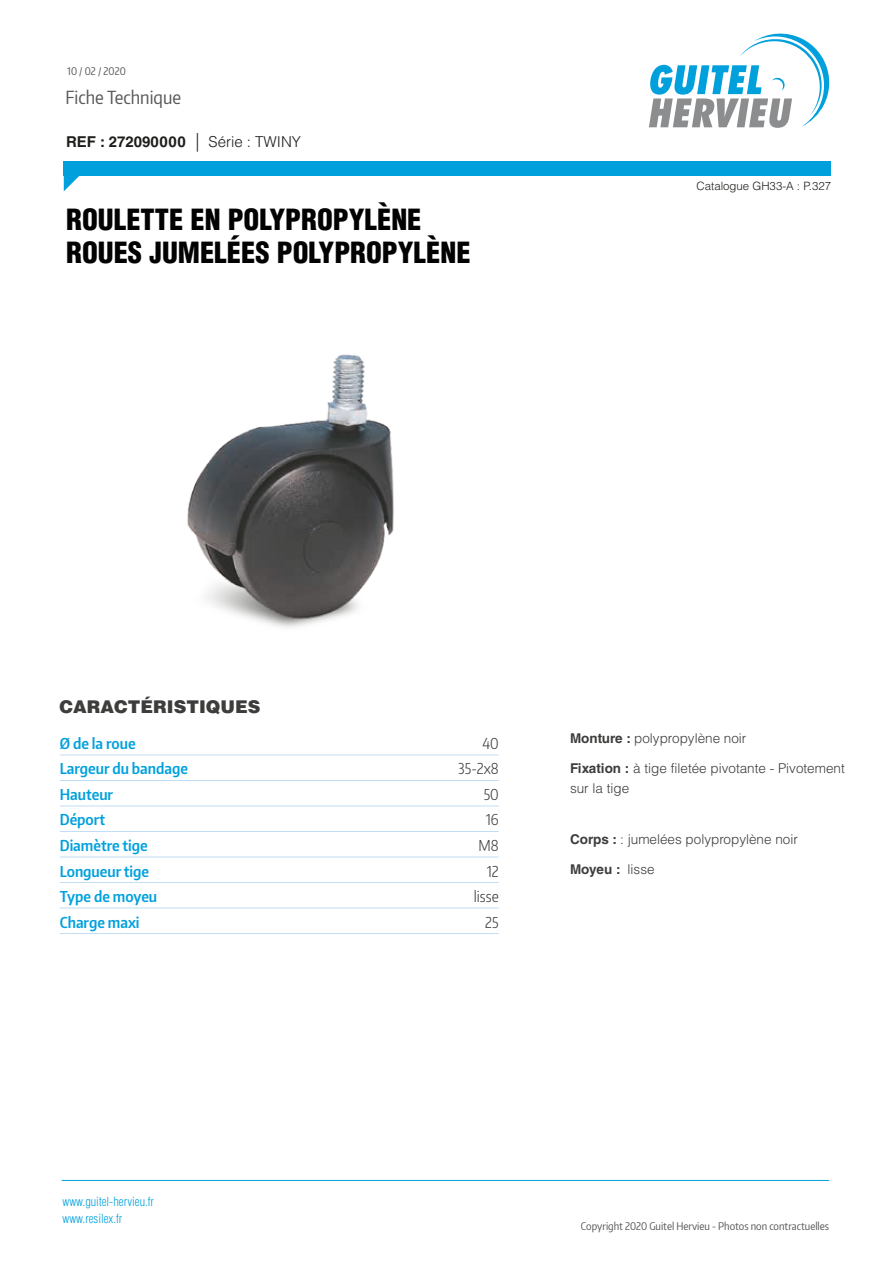
<style>
.page{position:relative;width:893px;height:1263px;background:#fff}
.page>*{position:absolute;margin:0;border:0;box-sizing:border-box;transform-origin:0 0}
.t1{font:900 condensed 28.5px/33px "Helvetica LT Std";color:#020203}
.t2{font:18px "Encode Sans Condensed";color:#575756}
.t3{font:900 17.55px "Helvetica LT Std";color:#3d3d3c}
.t4{font:600 15px "Encode Sans Condensed";color:#00a0dd}
.t5{font:700 15px "Helvetica LT Std";color:#1d1d1b}
.t6{font:300 15px "Encode Sans Condensed";color:#3d3d3c}
.t7{font:300 13.5px/19.5px "Helvetica LT Std";color:#3d3d3c}
.t8{font:700 13.5px "Helvetica LT Std";letter-spacing:-.005em;color:#3d3d3c}
.t9{font:300 condensed 12.3px/16.6px "Helvetica LT Std";color:#00a0dd}
.t10{font:300 11.4px "Helvetica LT Std";color:#1d1d1b}
.t11{font:10.5px "Encode Sans Condensed";color:#575756}
.s1{font-weight:300;font-stretch:condensed;font-size:18.6px}
.s2{font-weight:300}
.s3{font-weight:700}
</style>
<div class="page">
<svg style="left:649px;top:33px;width:181px;height:95px"></svg>
<div style="left:64px;top:161px;width:767px;height:15px;background:#00a0dd"></div>
<svg style="left:64px;top:176px;width:15px;height:15px"></svg>
<hr style="left:62px;top:1180px;width:767px;height:1px;background:#00a0dd">
<hr style="left:60px;top:755px;width:439px;height:1px;background:#c2def5">
<hr style="left:60px;top:780px;width:439px;height:1px;background:#c2def5">
<hr style="left:60px;top:806px;width:439px;height:1px;background:#c2def5">
<hr style="left:60px;top:831px;width:439px;height:1px;background:#c2def5">
<hr style="left:60px;top:857px;width:439px;height:1px;background:#c2def5">
<hr style="left:60px;top:882px;width:439px;height:1px;background:#c2def5">
<hr style="left:60px;top:908px;width:439px;height:1px;background:#c2def5">
<hr style="left:60px;top:933px;width:439px;height:1px;background:#c2def5">
<img style="left:187px;top:354px;width:207px;height:274px">
<p class="t11" style="left:67px;top:64px;width:60px">10 / 02 / 2020</p>
<h2 class="t2" style="left:65px;top:85px;width:117px">Fiche Technique</h2>
<p class="t5" style="left:66px;top:132px;width:236px">REF : 272090000 <span class="s1">|</span> <span class="s2">Série : TWINY</span></p>
<p class="t1" style="left:66px;top:203px;width:406px">ROULETTE EN POLYPROPYLÈNE<br>ROUES JUMELÉES POLYPROPYLÈNE</p>
<p class="t10" style="left:697px;top:179px;width:136px">Catalogue GH33-A : P.327</p>
<p class="t3" style="left:60px;top:696px;width:202px">CARACTÉRISTIQUES</p>
<p class="t4" style="left:60px;top:733px;width:77px">Ø de la roue</p>
<p class="t6" style="left:482px;top:733px;width:18px">40</p>
<p class="t4" style="left:60px;top:759px;width:130px">Largeur du bandage</p>
<p class="t6" style="left:458px;top:759px;width:42px">35-2x8</p>
<p class="t4" style="left:60px;top:784px;width:55px">Hauteur</p>
<p class="t6" style="left:484px;top:784px;width:17px">50</p>
<p class="t4" style="left:60px;top:810px;width:47px">Déport</p>
<p class="t6" style="left:486px;top:810px;width:15px">16</p>
<p class="t4" style="left:60px;top:835px;width:89px">Diamètre tige</p>
<p class="t6" style="left:478px;top:835px;width:22px">M8</p>
<p class="t4" style="left:60px;top:861px;width:91px">Longueur tige</p>
<p class="t6" style="left:487px;top:861px;width:14px">12</p>
<p class="t4" style="left:60px;top:886px;width:99px">Type de moyeu</p>
<p class="t6" style="left:474px;top:886px;width:26px">lisse</p>
<p class="t4" style="left:60px;top:912px;width:81px">Charge maxi</p>
<p class="t6" style="left:485px;top:912px;width:15px">25</p>
<p class="t7" style="left:570px;top:728px;width:178px"><span class="s3">Monture :</span> polypropylène noir</p>
<p class="t7" style="left:570px;top:758px;width:276px"><span class="s3">Fixation :</span> à tige filetée pivotante - Pivotement sur la tige</p>
<p class="t7" style="left:570px;top:829px;width:229px"><span class="s3">Corps :</span> : jumelées polypropylène noir</p>
<p class="t8" style="left:570px;top:861px;width:86px">Moyeu : <span class="s2">lisse</span></p>
<p class="t9" style="left:63px;top:1193px;width:93px">www.guitel-hervieu.fr www.resilex.fr</p>
<p class="t11" style="left:581px;top:1219px;width:250px">Copyright 2020 Guitel Hervieu - Photos non contractuelles</p>
</div>
